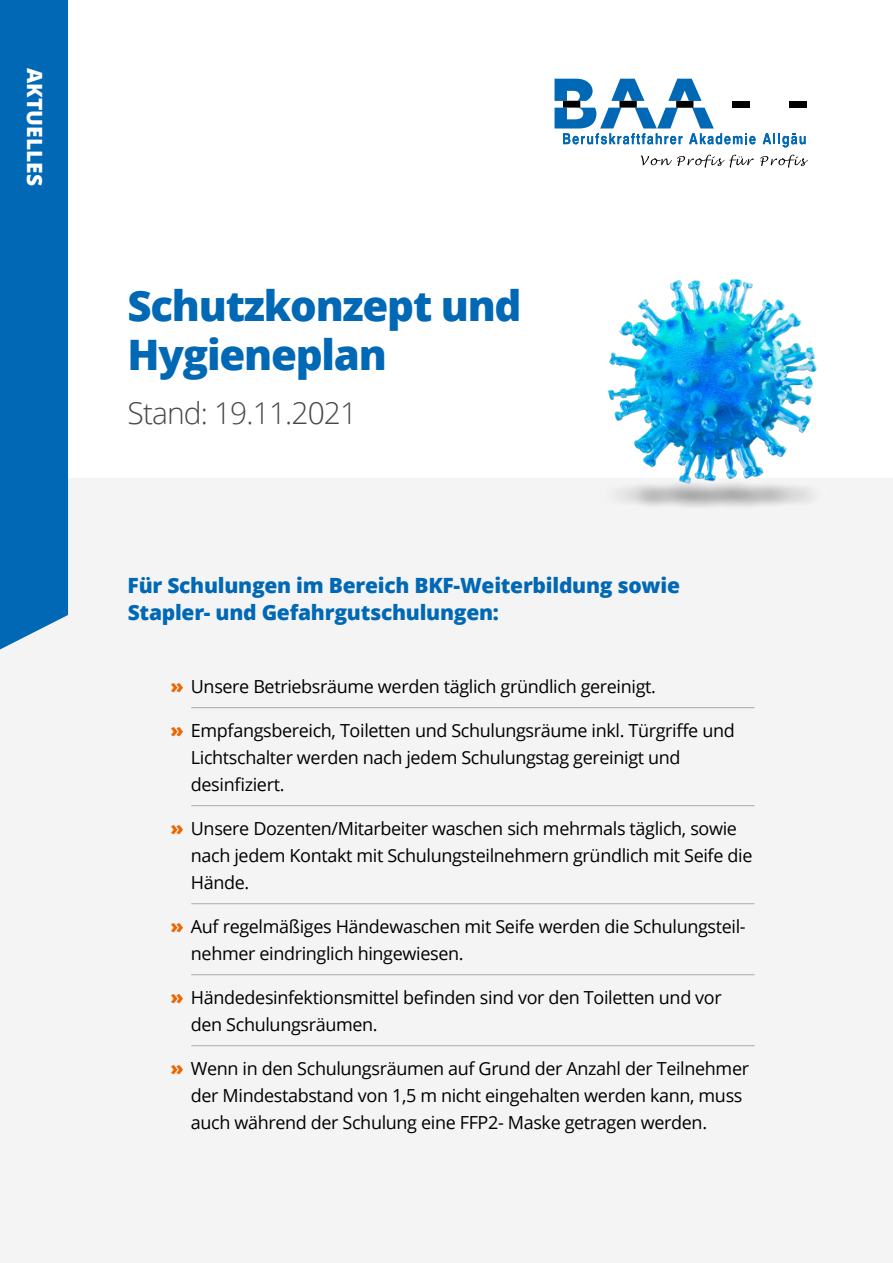
<style>
.page{position:relative;width:893px;height:1263px;background:#fff}
.page>*{position:absolute;margin:0;border:0;box-sizing:border-box;transform-origin:0 0}
.t1{font:800 42px/49.5px "Open Sans";letter-spacing:-.03em;color:#0068b4}
.t2{font:300 30px "Open Sans";letter-spacing:-.03em;color:#484847}
.t3{font:800 21px/27px "Open Sans";letter-spacing:-.01em;color:#0068b4}
.t4{font:800 21px "Open Sans";color:#fff}
.t5{font:18px/27px "Open Sans";letter-spacing:-.02em;color:#000}
.s1{font-weight:800;font-size:19.5px;color:#ec6500}
</style>
<div class="page">
<div style="left:0;top:479px;width:893px;height:784px;background:#f4f4f4"></div>
<hr style="left:191px;top:707px;width:563px;height:1px;background:#a9a9aa">
<hr style="left:191px;top:805px;width:563px;height:1px;background:#a9a9aa">
<hr style="left:191px;top:903px;width:563px;height:1px;background:#a9a9aa">
<hr style="left:191px;top:974px;width:563px;height:1px;background:#a9a9aa">
<hr style="left:191px;top:1045px;width:563px;height:1px;background:#a9a9aa">
<img style="left:606px;top:279px;width:224px;height:228px">
<div style="left:0;top:0;width:68px;height:650px;background:#0068b4"></div>
<svg style="left:641px;top:155px;width:113px;height:13px"></svg>
<svg style="left:760px;top:155px;width:48px;height:13px"></svg>
<svg style="left:554px;top:79px;width:202px;height:65px"></svg>
<svg style="left:763px;top:133px;width:43px;height:15px"></svg>
<div style="left:789px;top:101px;width:17px;height:7px;background:#000"></div>
<p class="t4" style="left:51px;top:68px;width:119px;rotate:90deg">AKTUELLES</p>
<h1 class="t1" style="left:128px;top:279px;width:395px">Schutzkonzept und<br>Hygieneplan</h1>
<h2 class="t2" style="left:128px;top:392px;width:231px">Stand: 19.11.2021</h2>
<p class="t3" style="left:128px;top:571px;width:554px">Für Schulungen im Bereich BKF-Weiterbildung sowie<br>Stapler- und Gefahrgutschulungen:</p>
<p class="t5" style="left:170px;top:672px;width:487px"><span class="s1">»</span> Unsere Betriebsräume werden täglich gründlich gereinigt.</p>
<p class="t5" style="left:191px;top:716px;width:545px;text-indent:-20px"><span class="s1">»</span> Empfangsbereich, Toiletten und Schulungsräume inkl. Türgriffe und<br>Lichtschalter werden nach jedem Schulungstag gereinigt und desinfiziert.</p>
<p class="t5" style="left:191px;top:814px;width:563px;text-indent:-20px"><span class="s1">»</span> Unsere Dozenten/Mitarbeiter waschen sich mehrmals täglich, sowie nach jedem Kontakt mit Schulungsteilnehmern gründlich mit Seife die<br>Hände.</p>
<p class="t5" style="left:191px;top:912px;width:556px;text-indent:-20px"><span class="s1">»</span> Auf regelmäßiges Händewaschen mit Seife werden die Schulungsteil&shy;nehmer eindringlich hingewiesen.</p>
<p class="t5" style="left:191px;top:983px;width:532px;text-indent:-20px"><span class="s1">»</span> Händedesinfektionsmittel befinden sind vor den Toiletten und vor den Schulungsräumen.</p>
<p class="t5" style="left:191px;top:1054px;width:560px;text-indent:-20px"><span class="s1">»</span> Wenn in den Schulungsräumen auf Grund der Anzahl der Teilnehmer der Mindestabstand von 1,5 m nicht eingehalten werden kann, muss auch während der Schulung eine FFP2- Maske getragen werden.</p>
</div>
